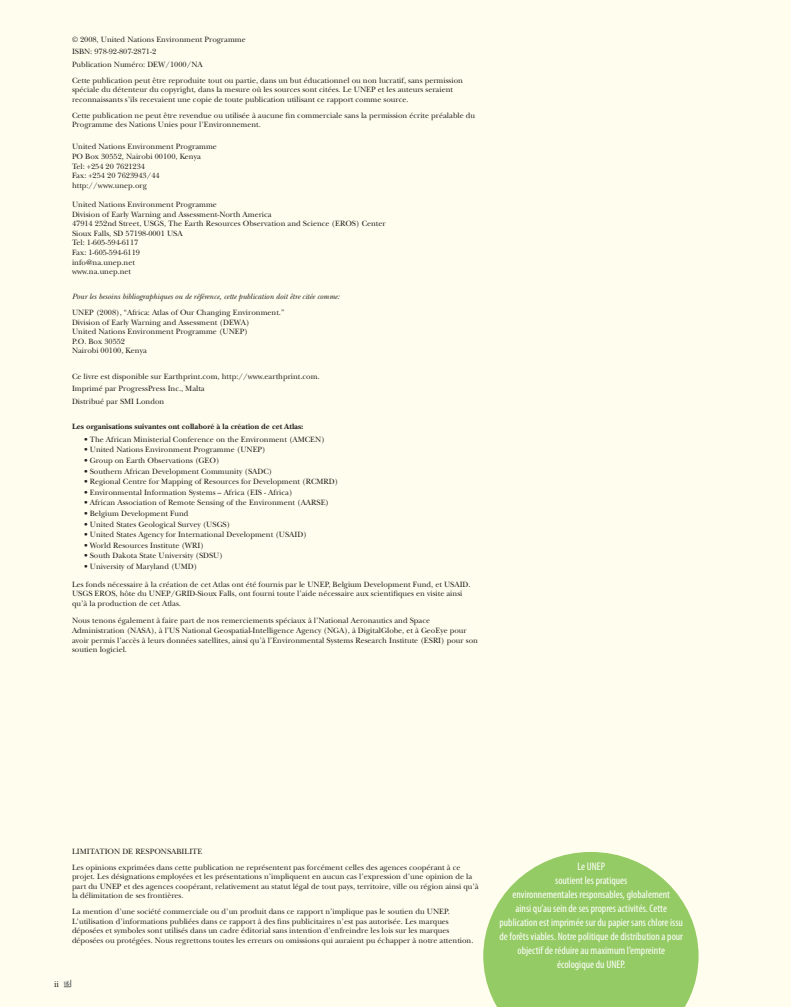
<style>
.page{position:relative;width:791px;height:1007px;background:#fff}
.page>*{position:absolute;margin:0;border:0;box-sizing:border-box;transform-origin:0 0}
.t1{font:condensed 11px/14px "Myriad Pro";color:#fff;text-align:center}
.t2{font:9px "Minion Pro";color:#231f20}
.t3{font:8px/9.6px "New Baskerville";color:#231f20}
.t4{font:italic 8px "New Baskerville";color:#231f20}
.t5{font:700 8px "New Baskerville";color:#231f20}
</style>
<div class="page">
<div style="left:0;top:0;width:791px;height:1006px;background:#fffded"></div>
<svg style="left:483px;top:852px;width:215px;height:154px;fill:#95cb64"></svg>
<svg style="left:64px;top:979px;width:8px;height:8px"></svg>
<p class="t3" style="left:72px;top:34px;width:175px;line-height:12.6px">© 2008, United Nations Environment Programme<br>ISBN: 978-92-807-2871-2<br>Publication Numéro: DEW/1000/NA</p>
<p class="t3" style="left:72px;top:76px;width:392px">Cette publication peut être reproduite tout ou partie, dans un but éducationnel ou non lucratif, sans permission spéciale du détenteur du copyright, dans la mesure où les sources sont citées. Le UNEP et les auteurs seraient reconnaissants s’ils recevaient une copie de toute publication utilisant ce rapport comme source.</p>
<p class="t3" style="left:72px;top:111px;width:405px">Cette publication ne peut être revendue ou utilisée à aucune fin commerciale sans la permission écrite préalable du<br>Programme des Nations Unies pour l’Environnement.</p>
<p class="t3" style="left:72px;top:143px;width:146px">United Nations Environment Programme<br>PO Box 30552, Nairobi 00100, Kenya<br>Tel: +254 20 7621234<br>Fax: +254 20 7623943/44 http://www.unep.org</p>
<p class="t3" style="left:72px;top:200px;width:315px">United Nations Environment Programme<br>Division of Early Warning and Assessment-North America<br>47914 252nd Street, USGS, The Earth Resources Observation and Science (EROS) Center Sioux Falls, SD 57198-0001 USA<br>Tel: 1-605-594-6117<br>Fax: 1-605-594-6119<br>info@na.unep.net<br>www.na.unep.net</p>
<p class="t4" style="left:72px;top:294px;width:269px">Pour les besoins bibliographiques ou de référence, cette publication doit être citée comme:</p>
<p class="t3" style="left:72px;top:308px;width:214px">UNEP (2008), “Africa: Atlas of Our Changing Environment.” Division of Early Warning and Assessment (DEWA)<br>United Nations Environment Programme (UNEP)<br>P.O. Box 30552<br>Nairobi 00100, Kenya</p>
<p class="t3" style="left:72px;top:370px;width:249px;line-height:12.6px">Ce livre est disponible sur Earthprint.com, http://www.earthprint.com.<br>Imprimé par ProgressPress Inc., Malta<br>Distribué par SMI London</p>
<p class="t5" style="left:72px;top:423px;width:233px">Les organisations suivantes ont collaboré à la création de cet Atlas:</p>
<p class="t3" style="left:84px;top:435px;width:242px">• The African Ministerial Conference on the Environment (AMCEN)</p>
<p class="t3" style="left:84px;top:446px;width:183px">• United Nations Environment Programme (UNEP)</p>
<p class="t3" style="left:84px;top:456px;width:137px">• Group on Earth Observations (GEO)</p>
<p class="t3" style="left:84px;top:467px;width:190px">• Southern African Development Community (SADC)</p>
<p class="t3" style="left:84px;top:477px;width:256px">• Regional Centre for Mapping of Resources for Development (RCMRD)</p>
<p class="t3" style="left:84px;top:488px;width:210px">• Environmental Information Systems – Africa (EIS - Africa)</p>
<p class="t3" style="left:84px;top:499px;width:247px">• African Association of Remote Sensing of the Environment (AARSE)</p>
<p class="t3" style="left:84px;top:509px;width:106px">• Belgium Development Fund</p>
<p class="t3" style="left:84px;top:520px;width:148px">• United States Geological Survey (USGS)</p>
<p class="t3" style="left:84px;top:530px;width:224px">• United States Agency for International Development (USAID)</p>
<p class="t3" style="left:84px;top:541px;width:121px">• World Resources Institute (WRI)</p>
<p class="t3" style="left:84px;top:552px;width:141px">• South Dakota State University (SDSU)</p>
<p class="t3" style="left:84px;top:562px;width:115px">• University of Maryland (UMD)</p>
<p class="t3" style="left:72px;top:580px;width:400px">Les fonds nécessaire à la création de cet Atlas ont été fournis par le UNEP, Belgium Development Fund, et USAID.<br>USGS EROS, hôte du UNEP/GRID-Sioux Falls, ont fourni toute l’aide nécessaire aux scientifiques en visite ainsi qu’à la production de cet Atlas.</p>
<p class="t3" style="left:72px;top:617px;width:407px">Nous tenons également à faire part de nos remerciements spéciaux à l’National Aeronautics and Space Administration (NASA), à l’US National Geospatial-Intelligence Agency (NGA), à DigitalGlobe, et à GeoEye pour avoir permis l’accès à leurs données satellites, ainsi qu’à l’Environmental Systems Research Institute (ESRI) pour son soutien logiciel.</p>
<p class="t3" style="left:72px;top:844px;width:390px;line-height:15.6px">LIMITATION DE RESPONSABILITE<br>Les opinions exprimées dans cette publication ne représentent pas forcément celles des agences coopérant à ce</p>
<p class="t3" style="left:72px;top:872px;width:408px">projet. Les désignations employées et les présentations n’impliquent en aucun cas l’expression d’une opinion de la part du UNEP et des agences coopérant, relativement au statut légal de tout pays, territoire, ville ou région ainsi qu’à la délimitation de ses frontières.</p>
<p class="t3" style="left:72px;top:907px;width:403px">La mention d’une société commerciale ou d’un produit dans ce rapport n’implique pas le soutien du UNEP.<br>L’utilisation d’informations publiées dans ce rapport à des fins publicitaires n’est pas autorisée. Les marques déposées et symboles sont utilisés dans un cadre éditorial sans intention d’enfreindre les lois sur les marques déposées ou protégées. Nous regrettons toutes les erreurs ou omissions qui auraient pu échapper à notre attention.</p>
<p class="t2" style="left:54px;top:979px;width:6px">ii</p>
<p class="t1" style="left:499px;top:860px;width:185px">Le UNEP<br>soutient les pratiques<br>environnementales responsables, globalement<br>ainsi qu’au sein de ses propres activités. Cette publication est imprimée sur du papier sans chlore issu de forêts viables. Notre politique de distribution a pour objectif de réduire au maximum l’empreinte écologique du UNEP.</p>
</div>
